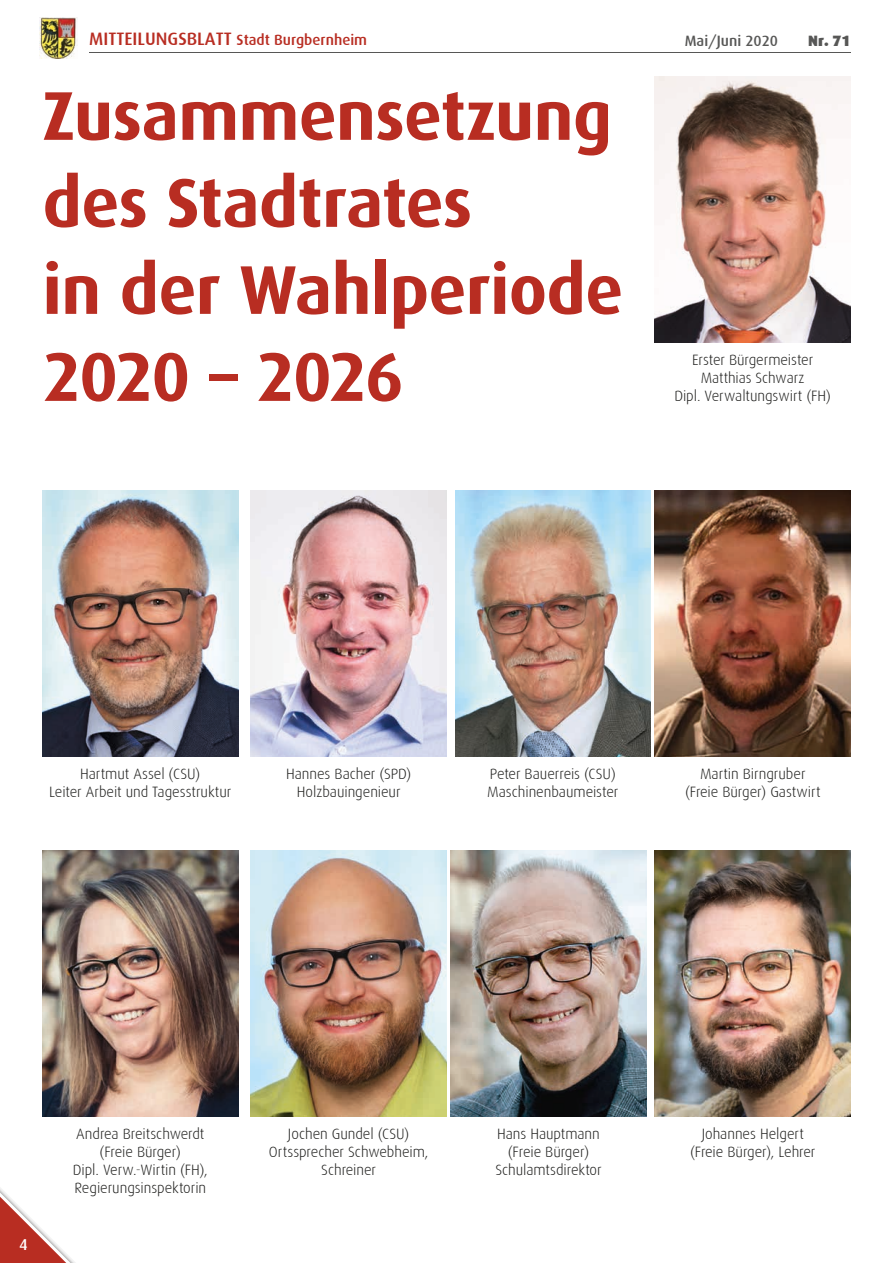
<style>
.page{position:relative;width:893px;height:1263px;background:#fff}
.page>*{position:absolute;margin:0;border:0;box-sizing:border-box;transform-origin:0 0}
.t1{font:700 69px/87px "Dax";letter-spacing:-.01em;color:#b82d22}
.t2{font:500 15.75px "Dax";color:#fff}
.t3{font:300 15px/18px "Dax";letter-spacing:-.005em;color:#1d1d1b;text-align:center}
.t4{font:500 15px "Dax";color:#b82d22}
.t5{font:500 15px "Dax";color:#575756}
.t6{font:900 15px "Dax";color:#575756}
.s1{font-size:18px}
</style>
<div class="page">
<img style="left:40px;top:18px;width:36px;height:41px">
<hr style="left:89px;top:52px;width:761px;height:1px;background:#575756">
<svg style="left:0;top:1188px;width:75px;height:75px"></svg>
<img style="left:655px;top:77px;width:195px;height:265px">
<img style="left:43px;top:491px;width:195px;height:265px">
<img style="left:455px;top:491px;width:196px;height:265px">
<img style="left:251px;top:491px;width:195px;height:265px">
<img style="left:655px;top:491px;width:195px;height:265px">
<img style="left:451px;top:851px;width:195px;height:265px">
<img style="left:655px;top:851px;width:195px;height:265px">
<img style="left:251px;top:851px;width:195px;height:265px">
<img style="left:43px;top:851px;width:195px;height:265px">
<p class="t4" style="left:89px;top:32px;width:279px"><span class="s1">MITTEILUNGSBLATT</span> Stadt Burgbernheim</p>
<p class="t5" style="left:685px;top:32px;width:95px">Mai/Juni 2020</p>
<p class="t6" style="left:808px;top:32px;width:44px">Nr. 71</p>
<h1 class="t1" style="left:43px;top:73px;width:582px">Zusammensetzung des Stadtrates<br>in der Wahlperiode<br>2020 – 2026</h1>
<p class="t3" style="left:674px;top:351px;width:158px">Erster Bürgermeister<br>Matthias Schwarz<br>Dipl. Verwaltungswirt (FH)</p>
<p class="t3" style="left:49px;top:765px;width:184px">Hartmut Assel (CSU)<br>Leiter Arbeit und Tagesstruktur</p>
<p class="t3" style="left:487px;top:765px;width:133px;text-align:left">Peter Bauerreis (CSU)<br>Maschinenbaumeister</p>
<p class="t3" style="left:286px;top:765px;width:127px">Hannes Bacher (SPD)<br>Holzbauingenieur</p>
<p class="t3" style="left:685px;top:765px;width:137px">Martin Birngruber (Freie Bürger) Gastwirt</p>
<p class="t2" style="left:19px;top:1235px;width:10px">4</p>
<p class="t3" style="left:73px;top:1125px;width:136px">Andrea Breitschwerdt (Freie Bürger)<br>Dipl. Verw.-Wirtin (FH),<br>Regierungsinspektorin</p>
<p class="t3" style="left:269px;top:1125px;width:161px">Jochen Gundel (CSU)<br>Ortssprecher Schwebheim,<br>Schreiner</p>
<p class="t3" style="left:495px;top:1125px;width:108px">Hans Hauptmann (Freie Bürger)<br>Schulamtsdirektor</p>
<p class="t3" style="left:690px;top:1125px;width:127px">Johannes Helgert (Freie Bürger), Lehrer</p>
</div>
